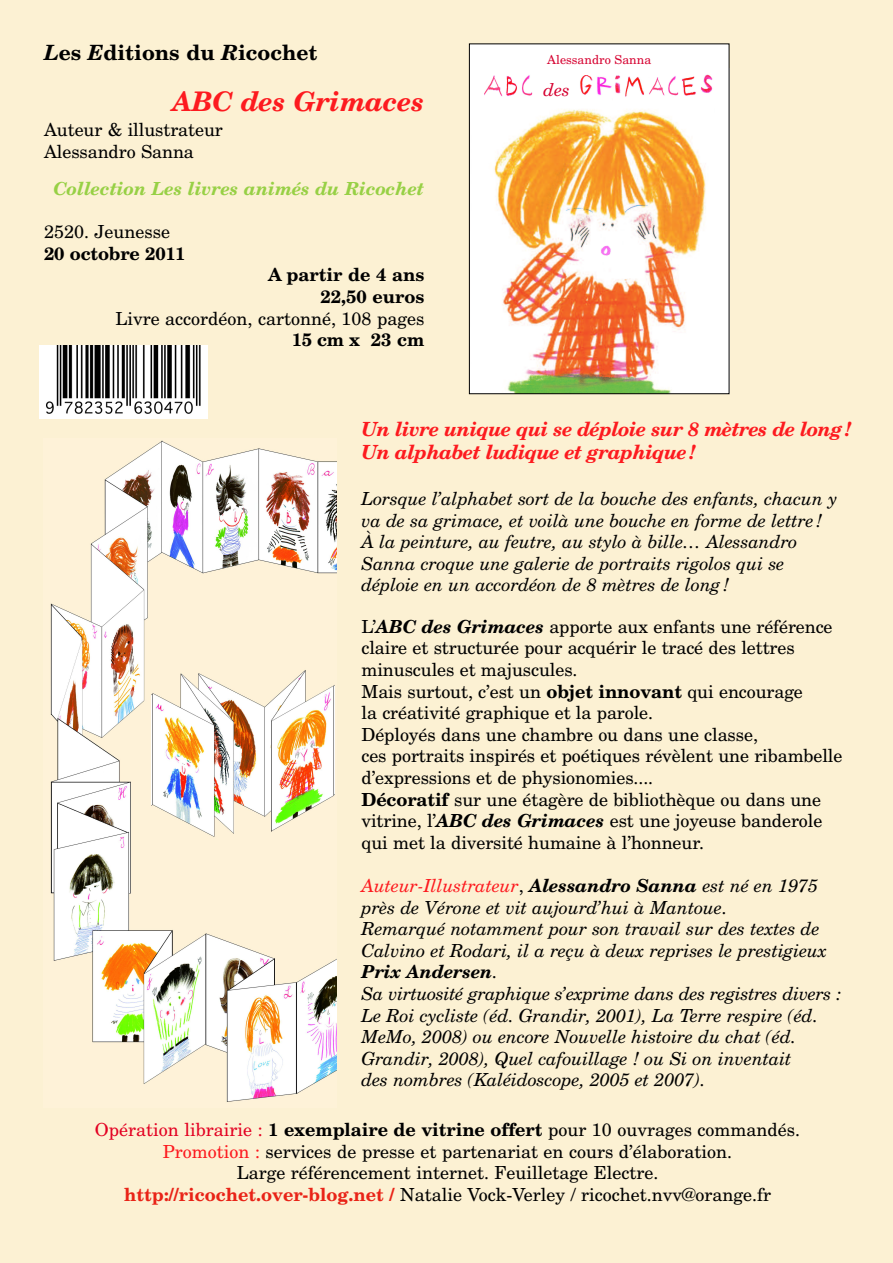
<style>
.page{position:relative;width:893px;height:1263px;background:#fcf1d3}
.page>*{position:absolute;margin:0;border:0;box-sizing:border-box;transform-origin:0 0}
.t1{font:italic 700 27px "New Century Schlbk";letter-spacing:-.005em;color:#fd1a1f}
.t2{font:700 21px "New Century Schlbk";color:#000}
.t3{font:italic 700 19.5px/23.4px "New Century Schlbk";letter-spacing:-.03em;color:#fd1a1f}
.t4{font:18px/21.6px "New Century Schlbk";letter-spacing:-.005em;color:#000}
.t5{font:italic 18px/21.6px "New Century Schlbk";letter-spacing:-.005em;color:#000}
.t6{font:700 18px/21.6px "New Century Schlbk";color:#000;text-align:right}
.t7{font:italic 700 18px "New Century Schlbk";letter-spacing:-.005em;color:#97d045}
.t8{font:italic 17.7px "New Century Schlbk";color:#d60130}
.t9{font:12.3px "New Century Schlbk";color:#d60130}
.s1{font-style:italic}
.s2{font-weight:700;font-style:italic}
.s3{font-weight:700}
.s4{color:#fd1a1f}
.s5{font-style:normal}
.s6{color:#e30122}
.s7{font-weight:700;color:#e92317}
</style>
<div class="page">
<img style="left:39px;top:345px;width:169px;height:74px">
<img style="left:50px;top:440px;width:287px;height:662px">
<img style="left:151px;top:642px;width:184px;height:205px">
<div style="left:469px;top:44px;width:260px;height:350px;background:#fff"></div>
<img style="left:494px;top:77px;width:212px;height:315px">
<div style="left:469px;top:43px;width:260px;height:351px;border:1px solid #000"></div>
<img style="left:484px;top:75px;width:20px;height:22px">
<svg style="left:504px;top:76px;width:16px;height:21px"></svg>
<img style="left:520px;top:75px;width:17px;height:23px">
<img style="left:578px;top:75px;width:17px;height:22px">
<img style="left:613px;top:75px;width:9px;height:24px">
<img style="left:595px;top:76px;width:18px;height:25px">
<img style="left:622px;top:76px;width:23px;height:26px">
<img style="left:647px;top:78px;width:20px;height:18px">
<img style="left:667px;top:76px;width:14px;height:22px">
<img style="left:681px;top:76px;width:19px;height:24px">
<img style="left:700px;top:74px;width:13px;height:29px">
<img style="left:596px;top:244px;width:22px;height:17px">
<p class="t2" style="left:44px;top:40px;width:275px"><span class="s1">L</span>es <span class="s1">E</span>ditions du <span class="s1">R</span>icochet</p>
<h1 class="t1" style="left:172px;top:86px;width:254px">ABC des Grimaces</h1>
<p class="t4" style="left:44px;top:119px;width:180px">Auteur &amp; illustrateur<br>Alessandro Sanna</p>
<p class="t7" style="left:53px;top:178px;width:372px">Collection Les livres animés du Ricochet</p>
<p class="t4" style="left:44px;top:221px;width:128px">2520. Jeunesse</p>
<p class="t6" style="left:44px;top:243px;width:143px">20 octobre 2011</p>
<p class="t6" style="left:268px;top:264px;width:158px">A partir de 4 ans<br>22,50 euros</p>
<p class="t4" style="left:115px;top:307px;width:311px">Livre accordéon, cartonné, 108 pages</p>
<p class="t6" style="left:292px;top:329px;width:134px">15 cm x 23 cm</p>
<p class="t9" style="left:547px;top:52px;width:106px">Alessandro Sanna</p>
<p class="t8" style="left:544px;top:79px;width:28px">des</p>
<p class="t3" style="left:361px;top:418px;width:492px">Un livre unique qui se déploie sur 8 mètres de long!<br>Un alphabet ludique et graphique!</p>
<p class="t5" style="left:361px;top:488px;width:477px">Lorsque l’alphabet sort de la bouche des enfants, chacun y va de sa grimace, et voilà une bouche en forme de lettre !<br>À la peinture, au feutre, au stylo à bille… Alessandro Sanna croque une galerie de portraits rigolos qui se déploie en un accordéon de 8 mètres de long !</p>
<p class="t4" style="left:361px;top:616px;width:482px">L’<span class="s2">ABC des Grimaces</span> apporte aux enfants une référence claire et structurée pour acquérir le tracé des lettres minuscules et majuscules.<br>Mais surtout, c’est un <span class="s3">objet innovant</span> qui encourage<br>la créativité graphique et la parole.<br>Déployés dans une chambre ou dans une classe,<br>ces portraits inspirés et poétiques révèlent une ribambelle d’expressions et de physionomies....<br><span class="s3">Décoratif</span> sur une étagère de bibliothèque ou dans une vitrine, l’<span class="s2">ABC des Grimaces</span> est une joyeuse banderole qui met la diversité humaine à l’honneur.</p>
<p class="t5" style="left:361px;top:875px;width:481px"><span class="s4">Auteur-Illustrateur</span><span class="s5">,</span> <span class="s3">Alessandro Sanna</span> est né en 1975 près de Vérone et vit aujourd’hui à Mantoue.<br>Remarqué notamment pour son travail sur des textes de Calvino et Rodari, il a reçu à deux reprises le prestigieux <span class="s3">Prix Andersen</span>.<br>Sa virtuosité graphique s’exprime dans des registres divers :<br>Le Roi cycliste (éd. Grandir, 2001), La Terre respire (éd.<br>MeMo, 2008) ou encore Nouvelle histoire du chat (éd.<br>Grandir, 2008), Quel cafouillage ! ou Si on inventait<br>des nombres (Kaléidoscope, 2005 et 2007).</p>
<p class="t4" style="left:95px;top:1119px;width:707px;text-align:center"><span class="s6">Opération librairie :</span> <span class="s3">1 exemplaire de vitrine offert</span> pour 10 ouvrages commandés.<br><span class="s4">Promotion :</span> services de presse et partenariat en cours d’élaboration.<br>Large référencement internet. Feuilletage Electre.<br><span class="s7">http://ricochet.over-blog.net /</span> Natalie Vock-Verley / ricochet.nvv@orange.fr</p>
</div>
